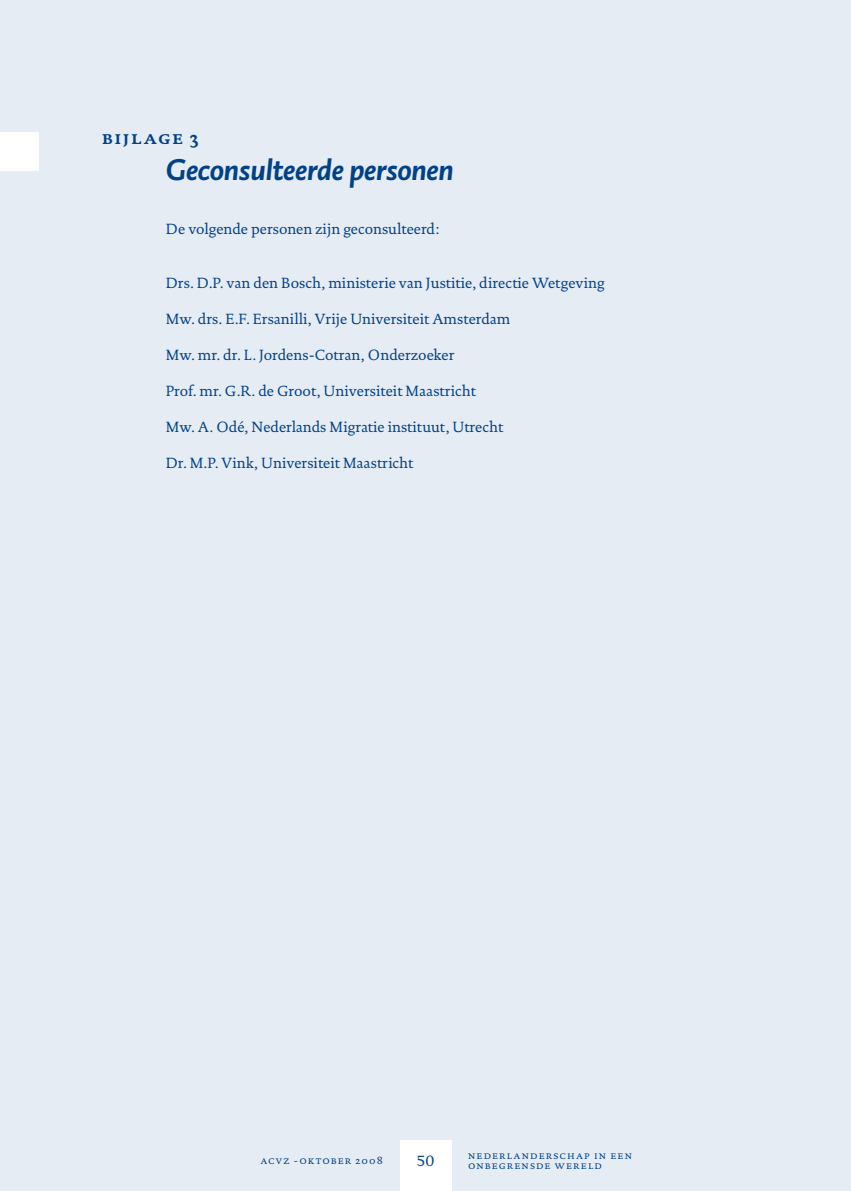
<style>
.page{position:relative;width:851px;height:1191px;background:#fff}
.page>*{position:absolute;margin:0;border:0;box-sizing:border-box;transform-origin:0 0}
.t1{font:italic 700 30px "DTL Caspari ST";color:#004188}
.t2{font:700 18px "DTL Documenta T Caps";letter-spacing:.115em;color:#004188}
.t3{font:15px "DTL Documenta T";color:#004188}
.t4{font:10.5px/10.5px "DTL Documenta T Caps";letter-spacing:.105em;color:#004188}
</style>
<div class="page">
<div style="left:0;top:0;width:850px;height:1191px;background:#e6ecf3"></div>
<div style="left:400px;top:1140px;width:51px;height:51px;background:#fff"></div>
<div style="left:0;top:132px;width:38px;height:38px;background:#fff"></div>
<hr style="left:850px;top:0;width:1px;height:1191px;background:#e6ecf3">
<hr style="left:850px;top:132px;width:1px;height:38px;background:#fff">
<p class="t2" style="left:102px;top:127px;width:98px">bijlage 3</p>
<h1 class="t1" style="left:166px;top:151px;width:289px">Geconsulteerde personen</h1>
<p class="t3" style="left:166px;top:220px;width:275px">De volgende personen zijn geconsulteerd:</p>
<p class="t3" style="left:166px;top:274px;width:440px">Drs. D.P. van den Bosch, ministerie van Justitie, directie Wetgeving</p>
<p class="t3" style="left:166px;top:310px;width:346px">Mw. drs. E.F. Ersanilli, Vrije Universiteit Amsterdam</p>
<p class="t3" style="left:166px;top:346px;width:290px">Mw. mr. dr. L. Jordens-Cotran, Onderzoeker</p>
<p class="t3" style="left:166px;top:382px;width:311px">Prof. mr. G.R. de Groot, Universiteit Maastricht</p>
<p class="t3" style="left:166px;top:418px;width:339px">Mw. A. Odé, Nederlands Migratie instituut, Utrecht</p>
<p class="t3" style="left:166px;top:454px;width:249px">Dr. M.P. Vink, Universiteit Maastricht</p>
<p class="t4" style="left:260px;top:1155px;width:124px">acvz -oktober 2008</p>
<p class="t3" style="left:416px;top:1152px;width:19px">50</p>
<p class="t4" style="left:468px;top:1150px;width:165px">nederlanderschap in een onbegrensde wereld</p>
</div>
